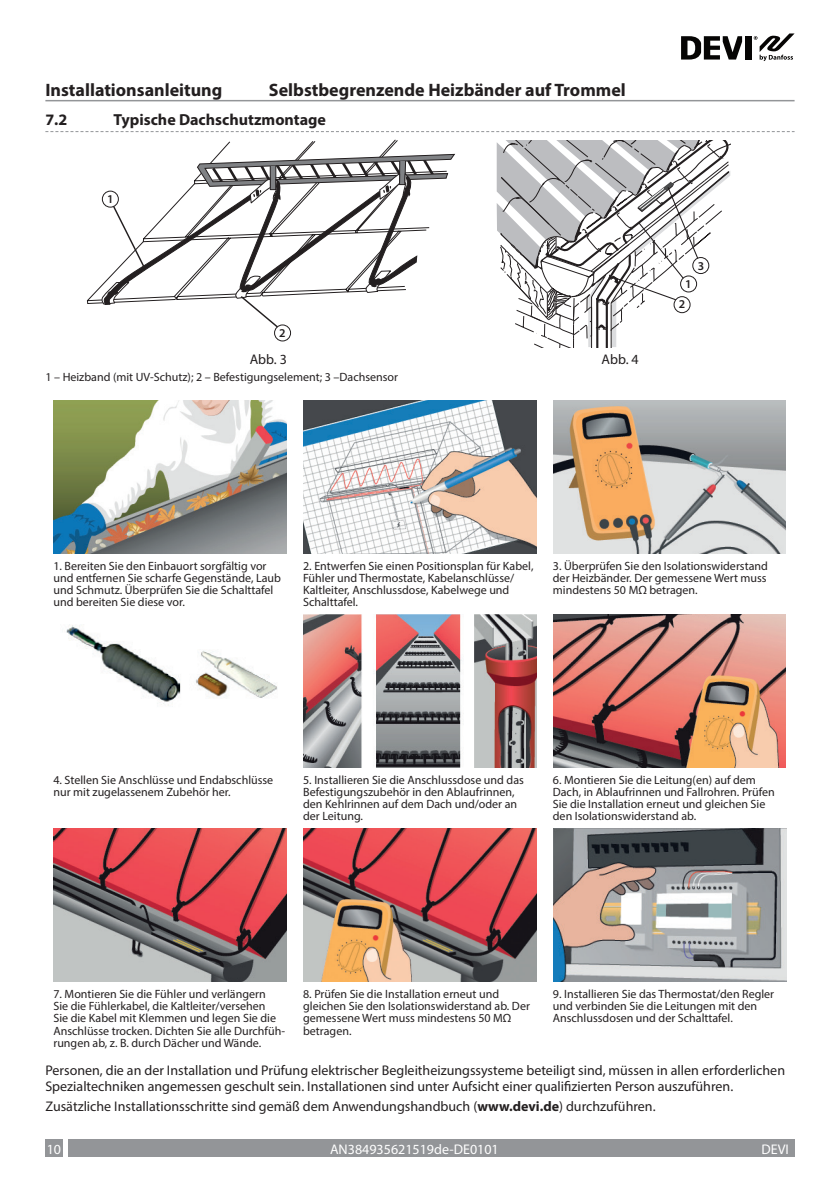
<style>
.page{position:relative;width:840px;height:1191px;background:#fff}
.page>*{position:absolute;margin:0;border:0;box-sizing:border-box;transform-origin:0 0}
.t1{font:700 18px "Myriad Pro";color:#231f20}
.t2{font:700 16px "Myriad Pro";color:#231f20}
.DEVI_Body{font:14px/16.8px "Myriad Pro";color:#231f20}
.t3{font:14px "Myriad Pro";color:#fff}
.DEVI_Body-2{font:12px/12px "Myriad Pro";color:#231f20}
.t4{font:600 12px "Myriad Pro";color:#231f20}
.s1{font-weight:700}
</style>
<div class="page">
<svg style="left:45px;top:131px;width:749px;height:1px"></svg>
<svg style="left:100px;top:153px;width:355px;height:175px"></svg>
<div style="left:102px;top:191px;width:16px;height:16px;background:#fff;border-radius:50%"></div>
<div style="left:102px;top:191px;width:17px;height:17px;border:1px solid #231f20;border-radius:50%"></div>
<div style="left:274px;top:325px;width:16px;height:16px;background:#fff;border-radius:50%"></div>
<div style="left:274px;top:324px;width:17px;height:17px;border:1px solid #231f20;border-radius:50%"></div>
<svg style="left:496px;top:141px;width:234px;height:206px"></svg>
<svg style="left:680px;top:276px;width:16px;height:16px"></svg>
<div style="left:679px;top:275px;width:17px;height:17px;border:1px solid #231f20;border-radius:50%"></div>
<div style="left:673px;top:297px;width:16px;height:16px;background:#fff;border-radius:50%"></div>
<div style="left:673px;top:296px;width:17px;height:17px;border:1px solid #231f20;border-radius:50%"></div>
<div style="left:692px;top:257px;width:16px;height:16px;background:#fff;border-radius:50%"></div>
<div style="left:692px;top:257px;width:17px;height:17px;border:1px solid #231f20;border-radius:50%"></div>
<img style="left:54px;top:400px;width:232px;height:153px">
<img style="left:303px;top:400px;width:233px;height:153px">
<img style="left:553px;top:400px;width:232px;height:153px">
<img style="left:66px;top:624px;width:212px;height:82px">
<img style="left:303px;top:614px;width:233px;height:153px">
<img style="left:553px;top:614px;width:232px;height:153px">
<img style="left:54px;top:828px;width:232px;height:153px">
<img style="left:303px;top:828px;width:233px;height:153px">
<img style="left:553px;top:828px;width:232px;height:153px">
<div style="left:68px;top:1140px;width:726px;height:17px;background:#939598"></div>
<div style="left:45px;top:1140px;width:17px;height:17px;background:#939598"></div>
<div style="left:744px;top:36px;width:6px;height:24px;background:#060504"></div>
<svg style="left:681px;top:36px;width:60px;height:24px"></svg>
<svg style="left:753px;top:33px;width:41px;height:28px"></svg>
<hr style="left:45px;top:100px;width:749px;height:1px;background:#939598">
<h1 class="t1" style="left:45px;top:79px;width:178px">Installationsanleitung</h1>
<h1 class="t1" style="left:269px;top:79px;width:358px">Selbstbegrenzende Heizbänder auf Trommel</h1>
<p class="t2" style="left:45px;top:110px;width:23px">7.2</p>
<p class="t2" style="left:113px;top:110px;width:214px">Typische Dachschutzmontage</p>
<p class="t4" style="left:107px;top:191px;width:8px">1</p>
<p class="t4" style="left:279px;top:325px;width:8px">2</p>
<p class="DEVI_Body" style="left:249px;top:350px;width:39px">Abb. 3</p>
<p class="DEVI_Body" style="left:601px;top:350px;width:39px">Abb. 4</p>
<p class="DEVI_Body-2" style="left:45px;top:370px;width:354px">1 – Heizband (mit UV-Schutz); 2 – Befestigungselement; 3 –Dachsensor</p>
<p class="t4" style="left:685px;top:276px;width:8px">1</p>
<p class="t4" style="left:678px;top:297px;width:8px">2</p>
<p class="t4" style="left:697px;top:258px;width:8px">3</p>
<p class="DEVI_Body-2" style="left:53px;top:560px;width:229px">1. Bereiten Sie den Einbauort sorgfältig vor und entfernen Sie scharfe Gegenstände, Laub und Schmutz. Überprüfen Sie die Schalttafel und bereiten Sie diese vor.</p>
<p class="DEVI_Body-2" style="left:303px;top:560px;width:232px">2. Entwerfen Sie einen Positionsplan für Kabel, Fühler und Thermostate, Kabelanschlüsse/ Kaltleiter, Anschlussdose, Kabelwege und Schalttafel.</p>
<p class="DEVI_Body-2" style="left:552px;top:560px;width:216px;text-align:justify">3. Überprüfen Sie den Isolationswiderstand der Heizbänder. Der gemessene Wert muss mindestens 50 MΩ betragen.</p>
<p class="DEVI_Body-2" style="left:53px;top:774px;width:221px">4. Stellen Sie Anschlüsse und Endabschlüsse nur mit zugelassenem Zubehör her.</p>
<p class="DEVI_Body-2" style="left:303px;top:774px;width:222px">5. Installieren Sie die Anschlussdose und das Befestigungszubehör in den Ablaufrinnen, den Kehlrinnen auf dem Dach und/oder an der Leitung.</p>
<p class="DEVI_Body-2" style="left:552px;top:774px;width:223px">6. Montieren Sie die Leitung(en) auf dem Dach, in Ablaufrinnen und Fallrohren. Prüfen Sie die Installation erneut und gleichen Sie den Isolationswiderstand ab.</p>
<p class="DEVI_Body-2" style="left:53px;top:988px;width:233px">7. Montieren Sie die Fühler und verlängern<br>Sie die Fühlerkabel, die Kaltleiter/versehen<br>Sie die Kabel mit Klemmen und legen Sie die Anschlüsse trocken. Dichten Sie alle Durchfüh&shy;rungen ab, z. B. durch Dächer und Wände.</p>
<p class="DEVI_Body-2" style="left:303px;top:988px;width:228px">8. Prüfen Sie die Installation erneut und gleichen Sie den Isolationswiderstand ab. Der gemessene Wert muss mindestens 50 MΩ betragen.</p>
<p class="DEVI_Body-2" style="left:552px;top:988px;width:223px">9. Installieren Sie das Thermostat/den Regler und verbinden Sie die Leitungen mit den<br>Anschlussdosen und der Schalttafel.</p>
<p class="DEVI_Body" style="left:45px;top:1061px;width:740px">Personen, die an der Installation und Prüfung elektrischer Begleitheizungssysteme beteiligt sind, müssen in allen erforderlichen<br>Spezialtechniken angemessen geschult sein. Installationen sind unter Aufsicht einer qualifizierten Person auszuführen.</p>
<p class="DEVI_Body" style="left:45px;top:1097px;width:610px">Zusätzliche Installationsschritte sind gemäß dem Anwendungshandbuch (<span class="s1">www.devi.de</span>) durchzuführen.</p>
<p class="t3" style="left:47px;top:1140px;width:16px">10</p>
<p class="t3" style="left:330px;top:1140px;width:170px">AN384935621519de-DE0101</p>
<p class="t3" style="left:761px;top:1140px;width:29px">DEVI</p>
</div>
